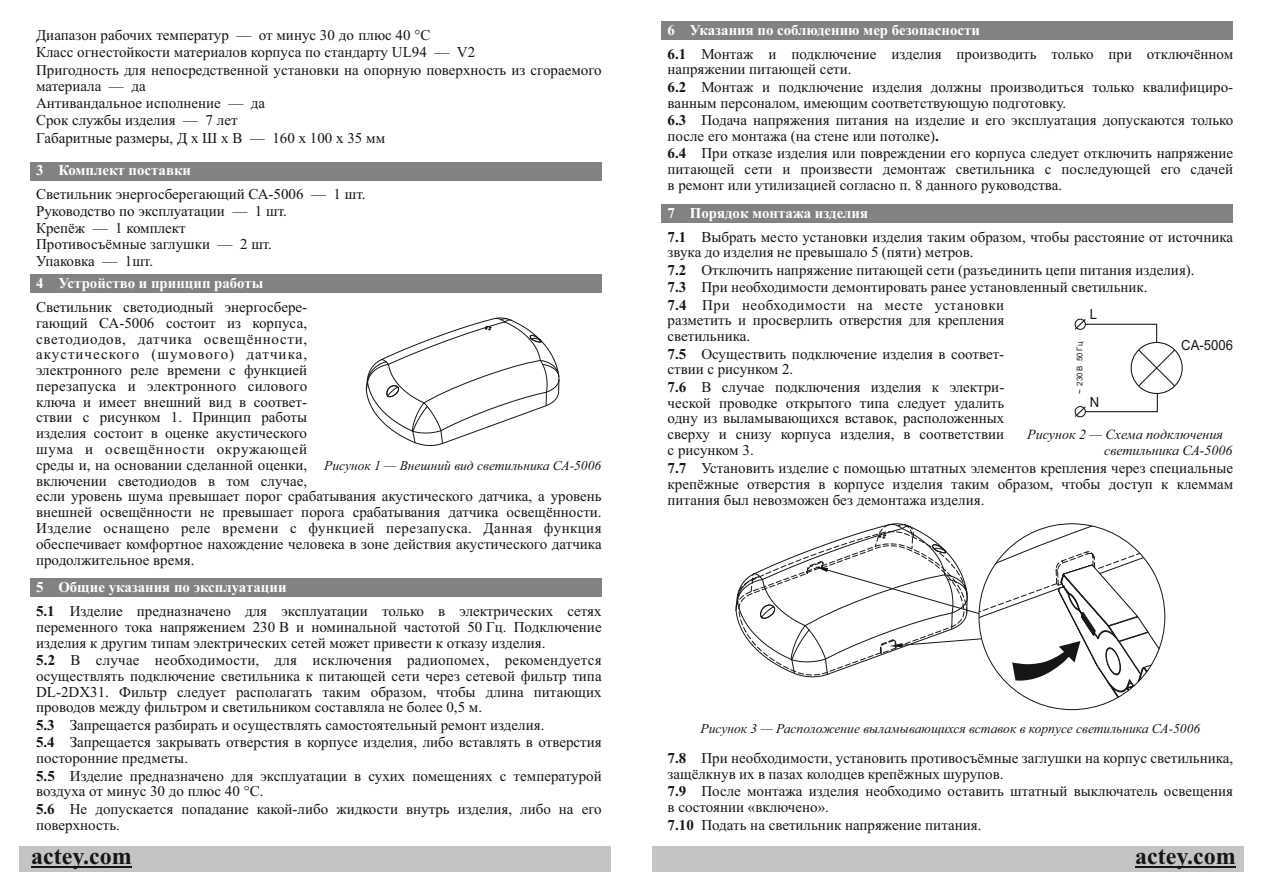
<style>
.page{position:relative;width:1263px;height:893px;background:#fff}
.page>*{position:absolute;margin:0;border:0;box-sizing:border-box;transform-origin:0 0}
.t1{font:700 24px "Times New Roman";color:#151616}
.t2{font:15px/15.8px "Times New Roman";color:#151616}
.t3{font:700 15px "Times New Roman";color:#fff}
.t4{font:italic 13.95px/15.5px "Times New Roman";color:#151616}
.t5{font:13.95px "Arial";color:#151616;scale:.94 1}
.t6{font:italic 13.5px "Times New Roman";color:#151616}
.t7{font:7.95px "Arial";color:#151616}
.s1{font-weight:700}
</style>
<div class="page">
<div style="left:661px;top:21px;width:572px;height:19px;background:#818281"></div>
<svg style="left:1074px;top:318px;width:109px;height:100px"></svg>
<div style="left:661px;top:204px;width:572px;height:19px;background:#818281"></div>
<div style="left:19px;top:846px;width:592px;height:26px;background:#c4c4c5"></div>
<hr style="left:31px;top:867px;width:101px;height:1px;background:#151616">
<div style="left:652px;top:846px;width:591px;height:26px;background:#c4c4c5"></div>
<hr style="left:1135px;top:867px;width:101px;height:1px;background:#151616">
<svg style="left:735px;top:523px;width:430px;height:187px"></svg>
<div style="left:30px;top:162px;width:572px;height:18px;background:#818281"></div>
<svg style="left:365px;top:317px;width:195px;height:129px"></svg>
<div style="left:30px;top:275px;width:572px;height:18px;background:#818281"></div>
<div style="left:30px;top:579px;width:572px;height:18px;background:#818281"></div>
<p class="t2" style="left:36px;top:28px;width:567px;line-height:17.1px">Диапазон рабочих температур — от минус 30 до плюс 40 °С<br>Класс огнестойкости материалов корпуса по стандарту UL94 — V2<br>Пригодность для непосредственной установки на опорную поверхность из сгораемого материала — да<br>Антивандальное исполнение — да<br>Срок службы изделия — 7 лет<br>Габаритные размеры, Д x Ш x В — 160 x 100 x 35 мм</p>
<p class="t3" style="left:36px;top:165px;width:157px">3 Комплект поставки</p>
<p class="t2" style="left:36px;top:188px;width:331px">Светильник энергосберегающий СА-5006 — 1 шт.</p>
<p class="t2" style="left:36px;top:204px;width:252px">Руководство по эксплуатации — 1 шт.</p>
<p class="t2" style="left:36px;top:221px;width:151px">Крепёж — 1 комплект</p>
<p class="t2" style="left:36px;top:237px;width:237px;line-height:16.6px">Противосъёмные заглушки — 2 шт.<br>Упаковка — 1шт.</p>
<p class="t3" style="left:36px;top:278px;width:229px">4 Устройство и принцип работы</p>
<p class="t2" style="left:36px;top:300px;width:567px">Светильник светодиодный энергосбере-<br>гающий СА-5006 состоит из корпуса,<br>светодиодов, датчика освещённости,<br>акустического (шумового) датчика,<br>электронного реле времени с функцией<br>перезапуска и электронного силового<br>ключа и имеет внешний вид в соответ-<br>ствии с рисунком 1. Принцип работы<br>изделия состоит в оценке акустического<br>шума и освещённости окружающей<br>среды и, на основании сделанной оценки,<br>включении светодиодов в том случае,<br>если уровень шума превышает порог срабатывания акустического датчика, а уровень внешней освещённости не превышает порога срабатывания датчика освещённости.<br>Изделие оснащено реле времени с функцией перезапуска. Данная функция обеспечивает комфортное нахождение человека в зоне действия акустического датчика продолжительное время.</p>
<p class="t3" style="left:36px;top:582px;width:252px">5 Общие указания по эксплуатации</p>
<p class="t6" style="left:324px;top:460px;width:279px">Рисунок 1 — Внешний вид светильника СА-5006</p>
<p class="t2" style="left:36px;top:605px;width:567px;text-align:justify"><span class="s1">5.1</span> Изделие предназначено для эксплуатации только в электрических сетях переменного тока напряжением 230 В и номинальной частотой 50 Гц. Подключение изделия к другим типам электрических сетей может привести к отказу изделия.</p>
<p class="t2" style="left:36px;top:654px;width:567px;text-align:justify"><span class="s1">5.2</span> В случае необходимости, для исключения радиопомех, рекомендуется осуществлять подключение светильника к питающей сети через сетевой фильтр типа DL-2DX31. Фильтр следует располагать таким образом, чтобы длина питающих проводов между фильтром и светильником составляла не более 0,5 м.</p>
<p class="t2" style="left:36px;top:718px;width:510px"><span class="s1">5.3</span> Запрещается разбирать и осуществлять самостоятельный ремонт изделия.</p>
<p class="t2" style="left:36px;top:736px;width:567px"><span class="s1">5.4</span> Запрещается закрывать отверстия в корпусе изделия, либо вставлять в отверстия посторонние предметы.</p>
<p class="t2" style="left:36px;top:769px;width:567px"><span class="s1">5.5</span> Изделие предназначено для эксплуатации в сухих помещениях с температурой воздуха от минус 30 до плюс 40 °С.</p>
<p class="t2" style="left:36px;top:802px;width:567px"><span class="s1">5.6</span> Не допускается попадание какой-либо жидкости внутрь изделия, либо на его поверхность.</p>
<p class="t3" style="left:668px;top:25px;width:314px">6 Указания по соблюдению мер безопасности</p>
<p class="t2" style="left:668px;top:47px;width:567px"><span class="s1">6.1</span> Монтаж и подключение изделия производить только при отключённом напряжении питающей сети.</p>
<p class="t2" style="left:668px;top:80px;width:567px"><span class="s1">6.2</span> Монтаж и подключение изделия должны производиться только квалифициро&shy;ванным персоналом, имеющим соответствующую подготовку.</p>
<p class="t2" style="left:668px;top:114px;width:567px"><span class="s1">6.3</span> Подача напряжения питания на изделие и его эксплуатация допускаются только после его монтажа (на стене или потолке)<span class="s1">.</span></p>
<p class="t2" style="left:668px;top:147px;width:567px;text-align:justify"><span class="s1">6.4</span> При отказе изделия или повреждении его корпуса следует отключить напряжение питающей сети и произвести демонтаж светильника с последующей его сдачей в ремонт или утилизацией согласно п. 8 данного руководства.</p>
<p class="t3" style="left:668px;top:207px;width:202px">7 Порядок монтажа изделия</p>
<p class="t2" style="left:668px;top:230px;width:567px"><span class="s1">7.1</span> Выбрать место установки изделия таким образом, чтобы расстояние от источника звука до изделия не превышало 5 (пяти) метров.</p>
<p class="t2" style="left:668px;top:263px;width:528px"><span class="s1">7.2</span> Отключить напряжение питающей сети (разъединить цепи питания изделия).</p>
<p class="t2" style="left:668px;top:281px;width:482px"><span class="s1">7.3</span> При необходимости демонтировать ранее установленный светильник.</p>
<p class="t2" style="left:668px;top:298px;width:338px;text-align:justify"><span class="s1">7.4</span> При необходимости на месте установки разметить и просверлить отверстия для крепления светильника.</p>
<p class="t2" style="left:668px;top:347px;width:338px"><span class="s1">7.5</span> Осуществить подключение изделия в соответ&shy;ствии с рисунком 2.</p>
<p class="t2" style="left:668px;top:380px;width:338px;text-align:justify"><span class="s1">7.6</span> В случае подключения изделия к электри&shy;ческой проводке открытого типа следует удалить одну из выламывающихся вставок, расположенных сверху и снизу корпуса изделия, в соответствии с рисунком 3.</p>
<p class="t5" style="left:1090px;top:309px;width:9px">L</p>
<p class="t7" style="left:1077px;top:394px;width:54px;rotate:-90deg">~ 230 В 50 Гц</p>
<p class="t5" style="left:1090px;top:396px;width:12px">N</p>
<p class="t5" style="left:1181px;top:340px;width:57px">CA-5006</p>
<p class="t4" style="left:1104px;top:428px;width:130px;text-indent:-77px">Рисунок 2 — Схема подключения светильника СА-5006</p>
<p class="t2" style="left:668px;top:462px;width:567px;text-align:justify"><span class="s1">7.7</span> Установить изделие с помощью штатных элементов крепления через специальные крепёжные отверстия в корпусе изделия таким образом, чтобы доступ к клеммам питания был невозможен без демонтажа изделия.</p>
<p class="t6" style="left:701px;top:723px;width:501px">Рисунок 3 — Расположение выламывающихся вставок в корпусе светильника СА-5006</p>
<p class="t2" style="left:668px;top:752px;width:567px"><span class="s1">7.8</span> При необходимости, установить противосъёмные заглушки на корпус светильника, защёлкнув их в пазах колодцев крепёжных шурупов.</p>
<p class="t2" style="left:668px;top:785px;width:567px"><span class="s1">7.9</span> После монтажа изделия необходимо оставить штатный выключатель освещения в состоянии «включено».</p>
<p class="t2" style="left:668px;top:818px;width:315px"><span class="s1">7.10</span> Подать на светильник напряжение питания.</p>
<h1 class="t1" style="left:31px;top:848px;width:102px">actey.com</h1>
<h1 class="t1" style="left:1135px;top:848px;width:102px">actey.com</h1>
</div>
